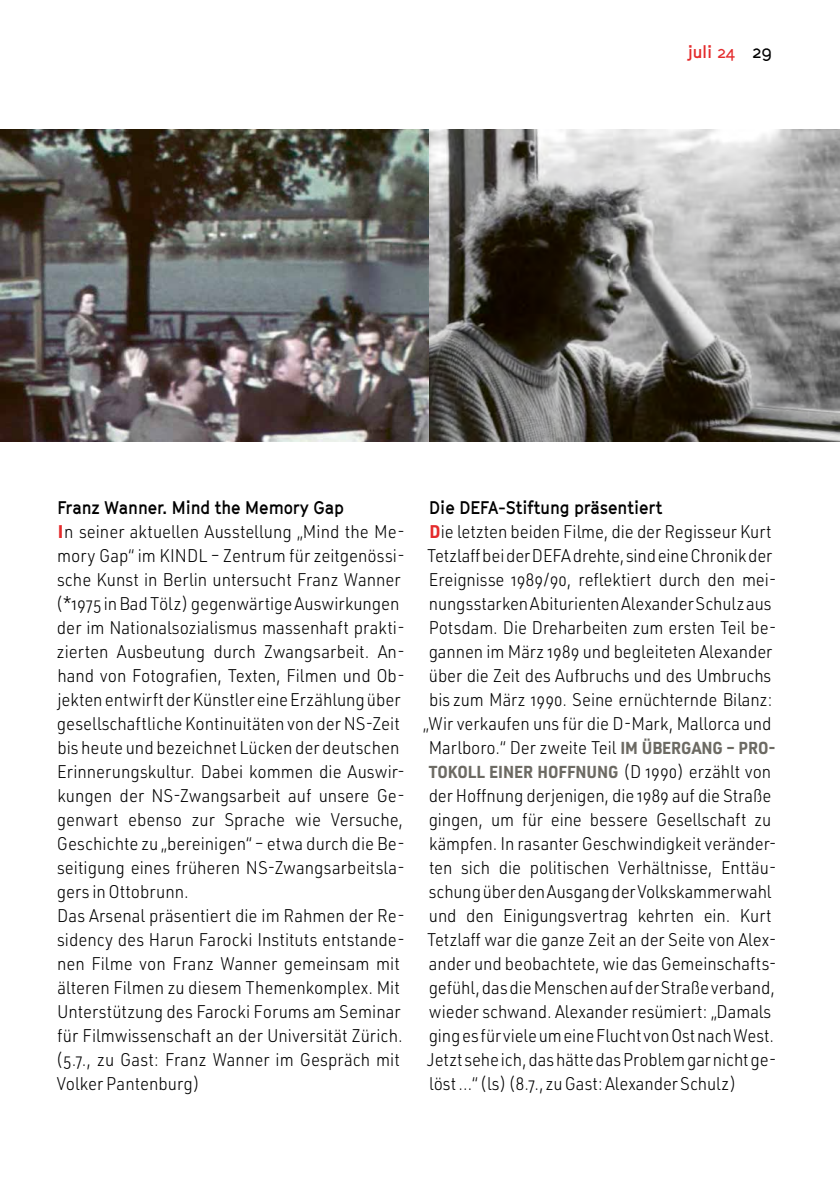
<style>
.page{position:relative;width:840px;height:1191px;background:#fff}
.page>*{position:absolute;margin:0;border:0;box-sizing:border-box;transform-origin:0 0}
.Brot_1_60_70_80{font:300 18px/24px "URWDIN";letter-spacing:-.005em;color:#000;text-align:center;scale:.92 1}
.Brot_1{font:300 18px/24px "URWDIN";color:#000;scale:.92 1}
.Brot_2{font:300 18px/24px "URWDIN";color:#000;scale:.92 1}
.Ü_unhierarchisch{font:700 18px "GT Cinetype";color:#000;scale:.92 1}
.Brot_1_60_70_80-2{font:700 17px "URWDIN";letter-spacing:-.005em;color:#6c6a63;scale:.92 1}
.Kolumnentitel{font:700 17px "GT Cinetype";color:#e42b2c}
.s1{font-weight:400}
.s2{font-weight:400;font-size:18px;color:#000}
.s3{font-weight:700;color:#e42b2c}
.s4{font-weight:700;font-size:17px;color:#6c6a63}
.s5{font-weight:300;font-size:18px;color:#000}
</style>
<div class="page">
<img style="left:0;top:130px;width:839px;height:312px">
<p class="Kolumnentitel" style="left:687px;top:42px;width:85px">juli <span class="s1">24</span> <span class="s2">29</span></p>
<h1 class="Ü_unhierarchisch" style="left:57px;top:497px;width:313px">Franz Wanner. Mind the Memory Gap</h1>
<p class="Brot_1" style="left:56px;top:519px;width:381px"><span class="s3">I</span>n seiner aktuellen Ausstellung „Mind the Me&shy;mory Gap“ im KINDL – Zentrum für zeitgenössi&shy;sche Kunst in Berlin untersucht Franz Wanner (*1975 in Bad Tölz) gegenwärtige Auswirkungen der im Nationalsozialismus massenhaft prakti&shy;zierten Ausbeutung durch Zwangsarbeit. An&shy;hand von Fotografien, Texten, Filmen und Ob&shy;jekten entwirft der Künstler eine Erzählung über gesellschaftliche Kontinuitäten von der NS-Zeit bis heute und bezeichnet Lücken der deutschen Erinnerungskultur. Dabei kommen die Auswir&shy;kungen der NS-Zwangsarbeit auf unsere Ge&shy;genwart ebenso zur Sprache wie Versuche, Geschichte zu „bereinigen“ – etwa durch die Be&shy;seitigung eines früheren NS-Zwangsarbeitsla&shy;gers in Ottobrunn.</p>
<p class="Brot_2" style="left:56px;top:903px;width:381px">Das Arsenal präsentiert die im Rahmen der Re&shy;sidency des Harun Farocki Instituts entstande&shy;nen Filme von Franz Wanner gemeinsam mit älteren Filmen zu diesem Themenkomplex. Mit Unterstützung des Farocki Forums am Seminar für Filmwissenschaft an der Universität Zürich. (5.7., zu Gast: Franz Wanner im Gespräch mit Volker Pantenburg)</p>
<h1 class="Ü_unhierarchisch" style="left:429px;top:497px;width:255px">Die DEFA-Stiftung präsentiert</h1>
<p class="Brot_1_60_70_80" style="left:423px;top:519px;width:385px"><span class="s3">D</span>ie letzten beiden Filme, die der Regisseur Kurt Tetzlaff bei der DEFA drehte, sind eine Chronik der Ereignisse 1989/90, reflektiert durch den mei&shy;nungsstarken Abiturienten Alexander Schulz aus Potsdam. Die Dreharbeiten zum ersten Teil be&shy;gannen im März 1989 und begleiteten Alexander über die Zeit des Aufbruchs und des Umbruchs bis zum März 1990. Seine ernüchternde Bilanz: „Wir verkaufen uns für die D-Mark, Mallorca und Marlboro.“ Der zweite Teil <span class="s4">IM ÜBERGANG – PRO-</span></p>
<p class="Brot_1_60_70_80-2" style="left:428px;top:760px;width:373px">TOKOLL EINER HOFFNUNG <span class="s5">(D 1990) erzählt von</span></p>
<p class="Brot_1_60_70_80" style="left:427px;top:783px;width:381px;text-align:left">der Hoffnung derjenigen, die 1989 auf die Straße gingen, um für eine bessere Gesellschaft zu kämpfen. In rasanter Geschwindigkeit veränder&shy;ten sich die politischen Verhältnisse, Enttäu&shy;schung über den Ausgang der Volkskammerwahl und den Einigungsvertrag kehrten ein. Kurt Tetzlaff war die ganze Zeit an der Seite von Alex&shy;ander und beobachtete, wie das Gemeinschafts&shy;gefühl, das die Menschen auf der Straße verband, wieder schwand. Alexander resümiert: „Damals ging es für viele um eine Flucht von Ost nach West.<br>Jetzt sehe ich, das hätte das Problem gar nicht ge&shy;löst …“ (ls) (8.7., zu Gast: Alexander Schulz)</p>
</div>
